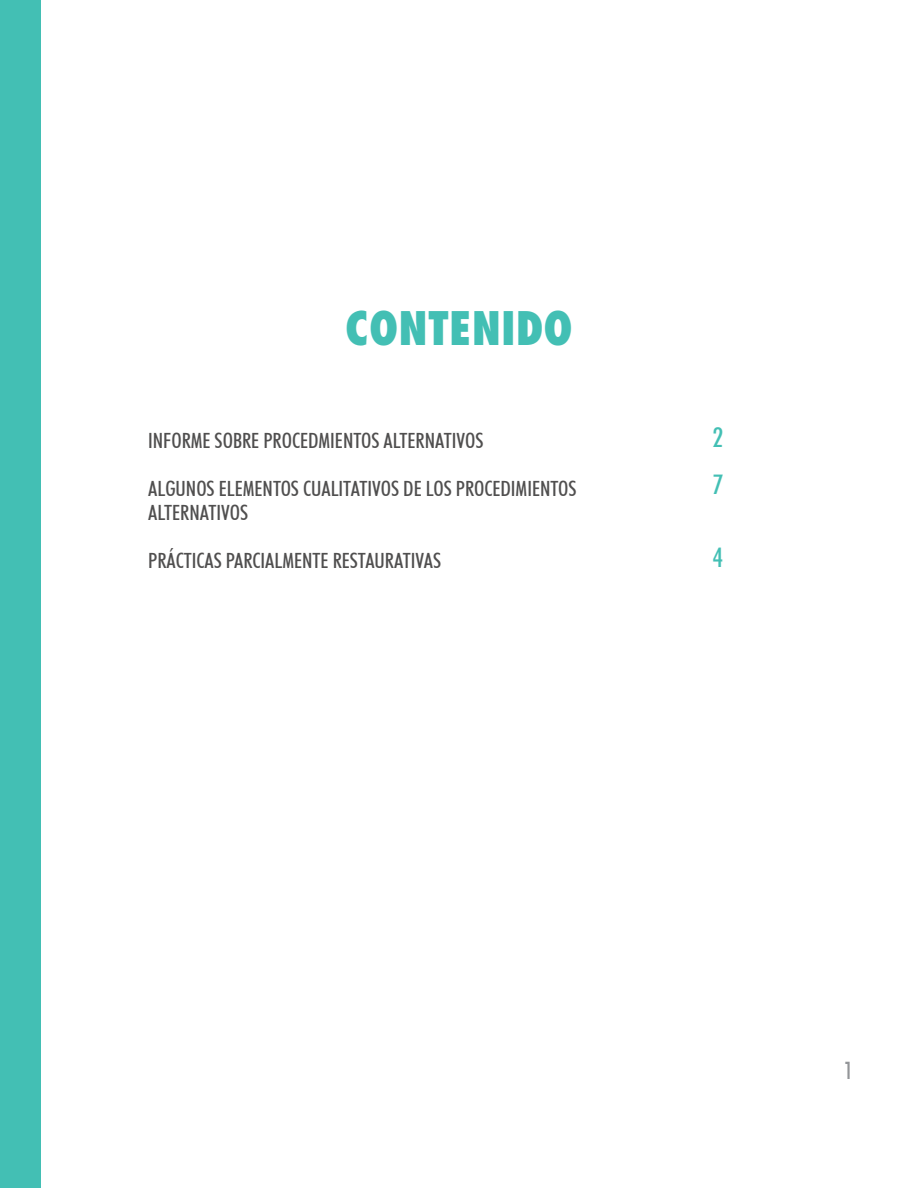
<style>
.page{position:relative;width:918px;height:1188px;background:#fff}
.page>*{position:absolute;margin:0;border:0;box-sizing:border-box;transform-origin:0 0}
.t1{font:800 condensed 45px "Futura";color:#43bfb4}
.t2{font:500 condensed 27px "Futura BT";color:#43bfb4}
.t3{font:500 condensed 24px "Futura BT";color:#939598}
.t4{font:500 condensed 21px/24px "Futura BT";color:#504f4f}
</style>
<div class="page">
<div style="left:0;top:0;width:40px;height:1188px;background:#43bfb4"></div>
<p class="t1" style="left:345px;top:300px;width:229px">CONTENIDO</p>
<p class="t4" style="left:148px;top:429px;width:337px">INFORME SOBRE PROCEDMIENTOS ALTERNATIVOS</p>
<p class="t4" style="left:148px;top:477px;width:430px">ALGUNOS ELEMENTOS CUALITATIVOS DE LOS PROCEDIMIENTOS<br>ALTERNATIVOS</p>
<p class="t4" style="left:148px;top:549px;width:294px">PRÁCTICAS PARCIALMENTE RESTAURATIVAS</p>
<p class="t2" style="left:713px;top:421px;width:12px">2</p>
<p class="t2" style="left:713px;top:468px;width:12px">7</p>
<p class="t2" style="left:713px;top:541px;width:12px">4</p>
<p class="t3" style="left:844px;top:1056px;width:11px">1</p>
</div>
